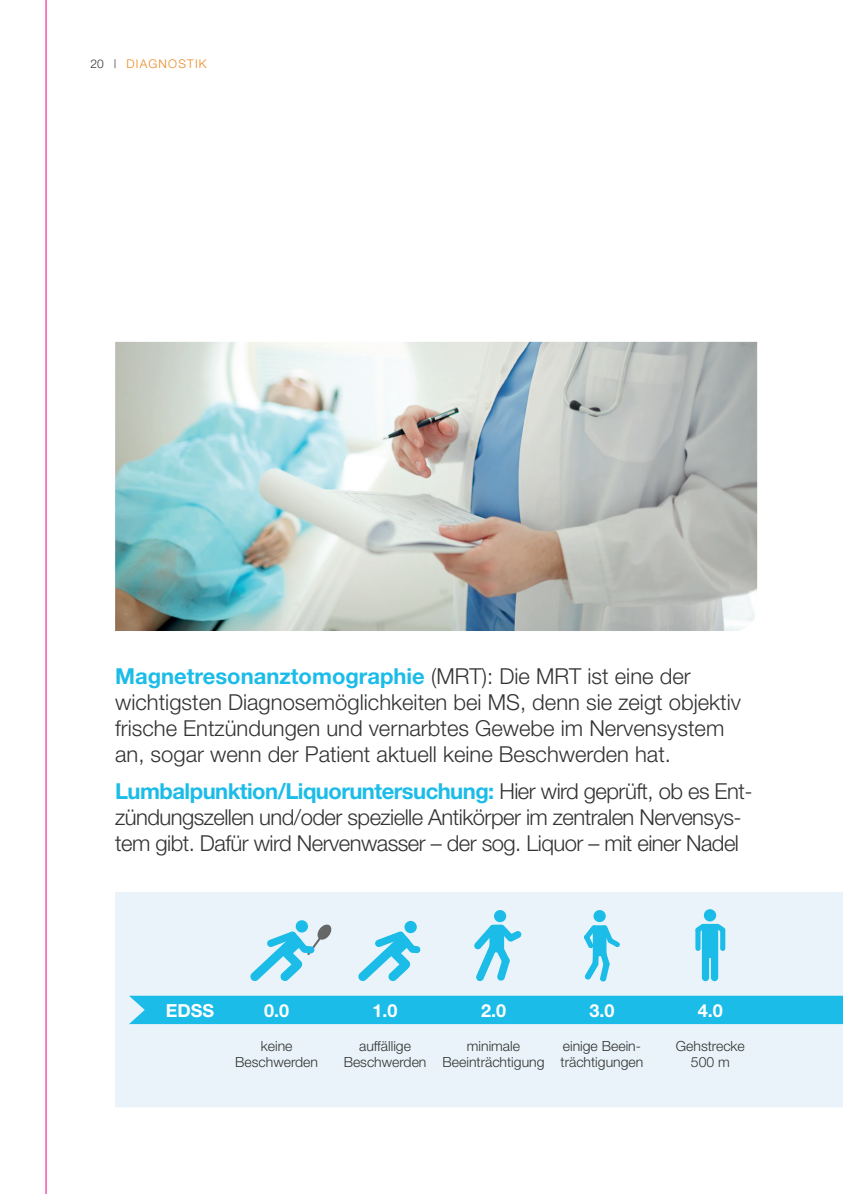
<style>
.page{position:relative;width:843px;height:1194px;background:#fff}
.page>*{position:absolute;margin:0;border:0;box-sizing:border-box;transform-origin:0 0}
.t1{font:300 22px/26px "Helvetica Neue";color:#323332}
.t2{font:300 22px/26px "Helvetica Neue";letter-spacing:-.025em;color:#323332}
.t3{font:700 18px "Helvetica Neue";color:#fff}
.t4{font:300 14px/16px "Helvetica Neue";color:#323332;text-align:center}
.t5{font:300 12px "Helvetica Neue";letter-spacing:.1em;color:#ec8922}
.s1{color:#323332}
.s2{font-weight:700;color:#1bbce8}
</style>
<div class="page">
<div style="left:115px;top:892px;width:727px;height:215px;background:#e9f3f9"></div>
<img style="left:115px;top:342px;width:642px;height:289px">
<div style="left:129px;top:996px;width:713px;height:28px;background:#1bbce8"></div>
<svg style="left:410px;top:945px;width:10px;height:8px"></svg>
<svg style="left:358px;top:931px;width:58px;height:50px;background:#93dcf1"></svg>
<div style="left:404px;top:921px;width:12px;height:12px;background:#1bbce8;border-radius:50%"></div>
<div style="left:701px;top:924px;width:17px;height:34px;background:#1bbce8;border-radius:2px"></div>
<div style="left:701px;top:953px;width:8px;height:28px;background:#1bbce8;border-radius:4px"></div>
<div style="left:710px;top:953px;width:8px;height:28px;background:#1bbce8;border-radius:4px"></div>
<div style="left:695px;top:928px;width:5px;height:23px;background:#1bbce8;border-radius:3px"></div>
<div style="left:720px;top:928px;width:5px;height:23px;background:#1bbce8;border-radius:3px"></div>
<svg style="left:714px;top:923px;width:11px;height:10px"></svg>
<svg style="left:695px;top:923px;width:10px;height:10px"></svg>
<div style="left:703px;top:909px;width:13px;height:12px;background:#1bbce8;border-radius:50%"></div>
<svg style="left:295px;top:920px;width:13px;height:12px"></svg>
<svg style="left:250px;top:923px;width:82px;height:58px;background:#aadeee"></svg>
<svg style="left:583px;top:925px;width:37px;height:57px;background:#8ddaf1"></svg>
<div style="left:593px;top:910px;width:12px;height:12px;background:#1bbce8;border-radius:50%"></div>
<svg style="left:473px;top:924px;width:48px;height:57px;background:#91dbf1"></svg>
<div style="left:494px;top:910px;width:12px;height:12px;background:#1bbce8;border-radius:50%"></div>
<hr style="left:46px;top:0;width:1px;height:1194px;background:#ed028c">
<p class="t5" style="left:90px;top:56px;width:118px"><span class="s1">20 |</span> DIAGNOSTIK</p>
<p class="t1" style="left:115px;top:662px;width:627px"><span class="s2">Magnetresonanztomographie</span> (MRT): Die MRT ist eine der wichtigsten Diagnosemöglichkeiten bei MS, denn sie zeigt objektiv frische Entzündungen und vernarbtes Gewebe im Nervensystem an, sogar wenn der Patient aktuell keine Beschwerden hat.</p>
<p class="t2" style="left:115px;top:778px;width:639px"><span class="s2">Lumbalpunktion/Liquoruntersuchung:</span> Hier wird geprüft, ob es Ent&shy;zündungszellen und/oder spezielle Antikörper im zentralen Nervensys&shy;tem gibt. Dafür wird Nervenwasser – der sog. Liquor – mit einer Nadel</p>
<p class="t3" style="left:166px;top:999px;width:50px">EDSS</p>
<p class="t3" style="left:264px;top:999px;width:27px">0.0</p>
<p class="t3" style="left:372px;top:999px;width:27px">1.0</p>
<p class="t3" style="left:481px;top:999px;width:27px">2.0</p>
<p class="t3" style="left:589px;top:999px;width:27px">3.0</p>
<p class="t3" style="left:697px;top:999px;width:27px">4.0</p>
<p class="t4" style="left:235px;top:1038px;width:84px">keine<br>Beschwerden</p>
<p class="t4" style="left:442px;top:1038px;width:103px">minimale<br>Beeinträchtigung</p>
<p class="t4" style="left:675px;top:1038px;width:70px">Gehstrecke<br>500 m</p>
<p class="t4" style="left:343px;top:1038px;width:84px">auffällige<br>Beschwerden</p>
<p class="t4" style="left:560px;top:1038px;width:84px;text-align:left">einige Beein&shy;trächtigungen</p>
</div>
